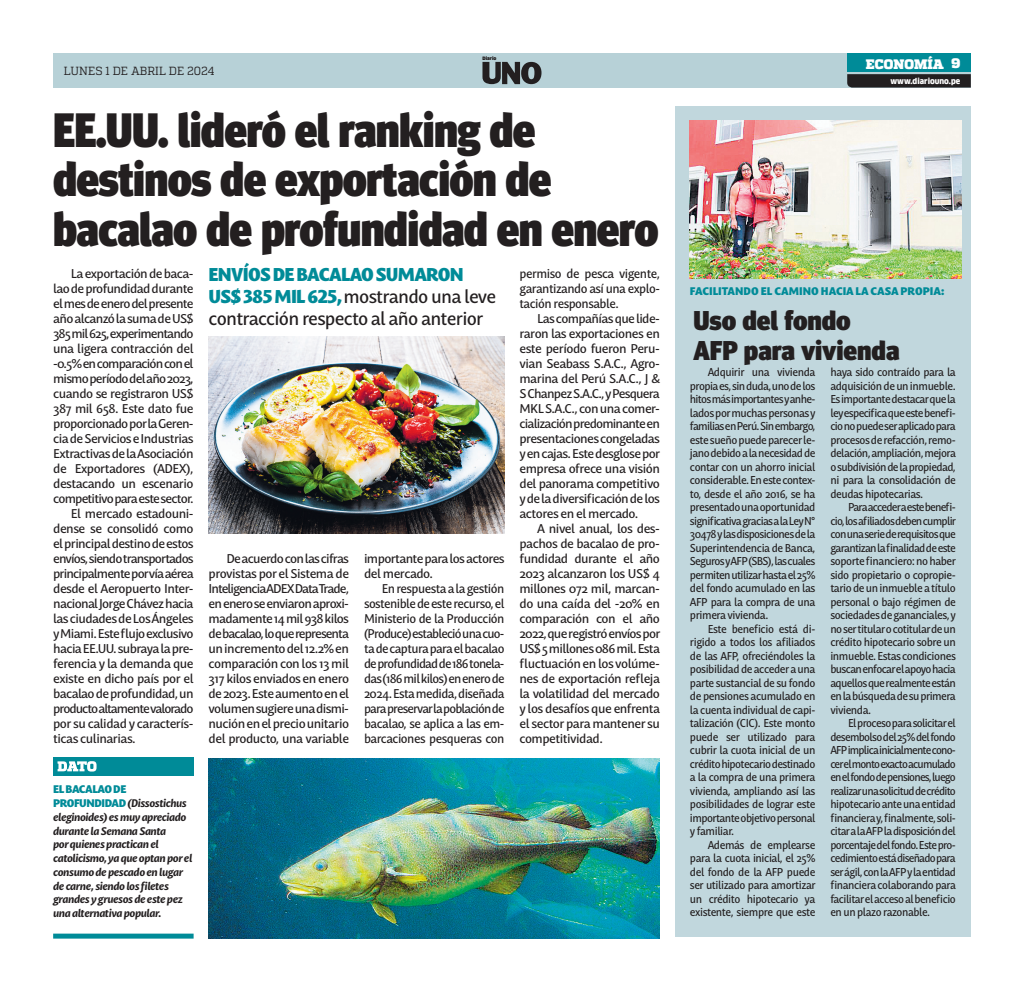
<style>
.page{position:relative;width:1024px;height:990px;background:#fff}
.page>*{position:absolute;margin:0;border:0;box-sizing:border-box;transform-origin:0 0}
.TITULAR{font:900 48.25px/49.1px "Meta Head OT";letter-spacing:-.015em;color:#231f20;scale:.94 1}
.TITULAR_SECUNDARIO_G{font:900 27.25px/29.9px "Meta Head OT";color:#231f20}
.t1{font:500 18.25px/21.9px "Mastro Sans";letter-spacing:-.04em;color:#231f20}
.t2{font:900 13.75px "Quadon";color:#fff}
.TEXTO_NOTA{font:500 12.5px/15px "Mastro Sans";letter-spacing:-.04em;color:#231f20;text-align:justify}
.TEXTO_NOTA-2{font:500 12.5px/15px "Mastro Sans";letter-spacing:-.04em;color:#231f20;text-align:justify;scale:.96 1}
.t3{font:11.75px "Quadon";color:#231f20;scale:.95 1}
.TEXTO_NOTA-3{font:500 11.25px/13.5px "Mastro Sans";letter-spacing:-.04em;color:#231f20;text-align:justify;scale:.94 1}
.TEXTO_NOTA-4{font:500 11.25px/13.5px "Mastro Sans";letter-spacing:-.04em;color:#231f20;text-align:justify;scale:.93 1}
.SUMILLA{font:italic 700 10.88px/13.8px "Mastro Sans";letter-spacing:-.04em;color:#231f20}
.VOLADA_SECUNDARIA{font:900 10.88px "Mastro Sans";color:#008b98}
.t4{font:900 7.88px "Clan Pro";color:#fff;scale:.95 1}
.t5{font:900 4.62px "Clan Pro";letter-spacing:-.01em;color:#231f20}
.s1{font-weight:900;color:#008b98}
.s2{font-weight:900;font-style:normal;color:#008b98}
</style>
<div class="page">
<div style="left:53px;top:757px;width:141px;height:19px;background:#008b98"></div>
<svg style="left:58px;top:761px;width:39px;height:11px"></svg>
<div style="left:53px;top:934px;width:141px;height:5px;background:#008b98"></div>
<div style="left:53px;top:53px;width:918px;height:35px;background:#b7d1d7"></div>
<div style="left:847px;top:53px;width:124px;height:19px;background:#008b98"></div>
<svg style="left:847px;top:74px;width:124px;height:14px;background:#2a2728"></svg>
<svg style="left:482px;top:62px;width:59px;height:22px"></svg>
<div style="left:675px;top:107px;width:296px;height:830px;background:#c1d7dd"></div>
<img style="left:690px;top:120px;width:271px;height:158px">
<img style="left:209px;top:336px;width:295px;height:198px">
<img style="left:209px;top:758px;width:451px;height:180px">
<p class="t3" style="left:64px;top:64px;width:160px">LUNES 1 DE ABRIL DE 2024</p>
<p class="t5" style="left:482px;top:56px;width:15px">Diario</p>
<p class="TITULAR" style="left:53px;top:105px;width:645px">EE.UU. lideró el ranking de destinos de exportación de bacalao de profundidad en enero</p>
<p class="TEXTO_NOTA" style="left:53px;top:265px;width:142px;text-indent:18px">La exportación de baca&shy;lao de profundidad durante el mes de enero del presente año alcanzó la suma de US$ 385 mil 625, experimentando una ligera contracción del -0.5% en comparación con el mismo período del año 2023, cuando se registraron US$ 387 mil 658. Este dato fue proporcionado por la Geren&shy;cia de Servicios e Industrias Extractivas de la Asociación de Exportadores (ADEX), destacando un escenario competitivo para este sector.</p>
<p class="TEXTO_NOTA" style="left:53px;top:505px;width:142px;text-indent:18px">El mercado estadouni&shy;dense se consolidó como el principal destino de estos envíos, siendo transportados principalmente por vía aérea desde el Aeropuerto Inter&shy;nacional Jorge Chávez hacia las ciudades de Los Ángeles y Miami. Este flujo exclusivo hacia EE.UU. subraya la pre&shy;ferencia y la demanda que existe en dicho país por el bacalao de profundidad, un producto altamente valorado por su calidad y caracterís&shy;ticas culinarias.</p>
<p class="t1" style="left:209px;top:263px;width:289px"><span class="s1">ENVÍOS DE BACALAO SUMARON<br>US$ 385 MIL 625,</span>mostrando una leve contracción respecto al año anterior</p>
<p class="TEXTO_NOTA" style="left:209px;top:550px;width:142px;text-indent:18px">De acuerdo con las cifras provistas por el Sistema de Inteligencia ADEX Data Trade, en enero se enviaron aproxi&shy;madamente 14 mil 938 kilos de bacalao, lo que representa un incremento del 12.2% en comparación con los 13 mil 317 kilos enviados en enero de 2023. Este aumento en el volumen sugiere una dismi&shy;nución en el precio unitario del producto, una variable</p>
<p class="TEXTO_NOTA" style="left:364px;top:550px;width:142px">importante para los actores del mercado.</p>
<p class="TEXTO_NOTA-2" style="left:364px;top:580px;width:148px;text-indent:18px">En respuesta a la gestión sostenible de este recurso, el Ministerio de la Producción (Produce) estableció una cuo&shy;ta de captura para el bacalao de profundidad de 186 tonela&shy;das (186 mil kilos) en enero de 2024. Esta medida, diseñada para preservar la población de bacalao, se aplica a las em&shy;barcaciones pesqueras con</p>
<p class="TEXTO_NOTA-2" style="left:519px;top:265px;width:148px">permiso de pesca vigente, garantizando así una explo&shy;tación responsable.</p>
<p class="TEXTO_NOTA" style="left:519px;top:310px;width:142px;text-indent:18px">Las compañías que lide&shy;raron las exportaciones en este período fueron Peru&shy;vian Seabass S.A.C., Agro&shy;marina del Perú S.A.C., J &amp; S Chanpez S.A.C., y Pesquera MKL S.A.C., con una comer&shy;cialización predominante en presentaciones congeladas y en cajas. Este desglose por empresa ofrece una visión del panorama competitivo y de la diversificación de los actores en el mercado.</p>
<p class="TEXTO_NOTA" style="left:519px;top:520px;width:142px;text-indent:18px">A nivel anual, los des&shy;pachos de bacalao de pro&shy;fundidad durante el año 2023 alcanzaron los US$ 4 millones 072 mil, marcan&shy;do una caída del -20% en comparación con el año 2022, que registró envíos por US$ 5 millones 086 mil. Esta fluctuación en los volúme&shy;nes de exportación refleja la volatilidad del mercado y los desafíos que enfrenta el sector para mantener su competitividad.</p>
<p class="SUMILLA" style="left:53px;top:782px;width:141px"><span class="s2">EL BACALAO DE<br>PROFUNDIDAD</span> (Dissostichus eleginoides) es muy apreciado durante la Semana Santa<br>por quienes practican el catolicismo, ya que optan por el consumo de pescado en lugar de carne, siendo los filetes grandes y gruesos de este pez una alternativa popular.</p>
<p class="t2" style="left:866px;top:56px;width:79px">ECONOMÍA</p>
<p class="t2" style="left:951px;top:55px;width:10px">9</p>
<p class="t4" style="left:890px;top:76px;width:75px">www.diariouno.pe</p>
<p class="VOLADA_SECUNDARIA" style="left:690px;top:282px;width:256px">FACILITANDO EL CAMINO HACIA LA CASA PROPIA:</p>
<p class="TITULAR_SECUNDARIO_G" style="left:693px;top:305px;width:208px">Uso del fondo<br>AFP para vivienda</p>
<p class="TEXTO_NOTA-3" style="left:690px;top:365px;width:135px;text-indent:18px">Adquirir una vivienda propia es, sin duda, uno de los hitos más importantes y anhe&shy;lados por muchas personas y familias en Perú. Sin embargo, este sueño puede parecer le&shy;jano debido a la necesidad de contar con un ahorro inicial considerable. En este contex&shy;to, desde el año 2016, se ha presentado una oportunidad significativa gracias a la Ley N° 30478 y las disposiciones de la Superintendencia de Banca, Seguros y AFP (SBS), las cuales permiten utilizar hasta el 25% del fondo acumulado en las AFP para la compra de una primera vivienda.</p>
<p class="TEXTO_NOTA-3" style="left:690px;top:621px;width:135px;text-indent:18px">Este beneficio está di&shy;rigido a todos los afiliados de las AFP, ofreciéndoles la posibilidad de acceder a una parte sustancial de su fondo de pensiones acumulado en la cuenta individual de capi&shy;talización (CIC). Este monto puede ser utilizado para cubrir la cuota inicial de un crédito hipotecario destinado a la compra de una primera vivienda, ampliando así las posibilidades de lograr este importante objetivo personal y familiar.</p>
<p class="TEXTO_NOTA-3" style="left:690px;top:837px;width:135px;text-indent:18px">Además de emplearse para la cuota inicial, el 25% del fondo de la AFP puede ser utilizado para amortizar un crédito hipotecario ya existente, siempre que este</p>
<p class="TEXTO_NOTA-3" style="left:830px;top:365px;width:135px">haya sido contraído para la adquisición de un inmueble.<br>Es importante destacar que la ley especifica que este benefi&shy;cio no puede ser aplicado para procesos de refacción, remo&shy;delación, ampliación, mejora o subdivisión de la propiedad, ni para la consolidación de deudas hipotecarias.</p>
<p class="TEXTO_NOTA-3" style="left:830px;top:500px;width:135px;text-indent:18px">Para acceder a este benefi&shy;cio, los afiliados deben cumplir con una serie de requisitos que garantizan la finalidad de este soporte financiero: no haber sido propietario o copropie&shy;tario de un inmueble a título personal o bajo régimen de sociedades de gananciales, y no ser titular o cotitular de un crédito hipotecario sobre un inmueble. Estas condiciones buscan enfocar el apoyo hacia aquellos que realmente están en la búsqueda de su primera vivienda.</p>
<p class="TEXTO_NOTA-4" style="left:830px;top:716px;width:136px;text-indent:18px">El proceso para solicitar el desembolso del 25% del fondo AFP implica inicialmente cono&shy;cer el monto exacto acumulado en el fondo de pensiones, luego realizar una solicitud de crédito hipotecario ante una entidad financiera y, finalmente, soli&shy;citar a la AFP la disposición del porcentaje del fondo. Este pro&shy;cedimiento está diseñado para ser ágil, con la AFP y la entidad financiera colaborando para facilitar el acceso al beneficio en un plazo razonable.</p>
</div>
